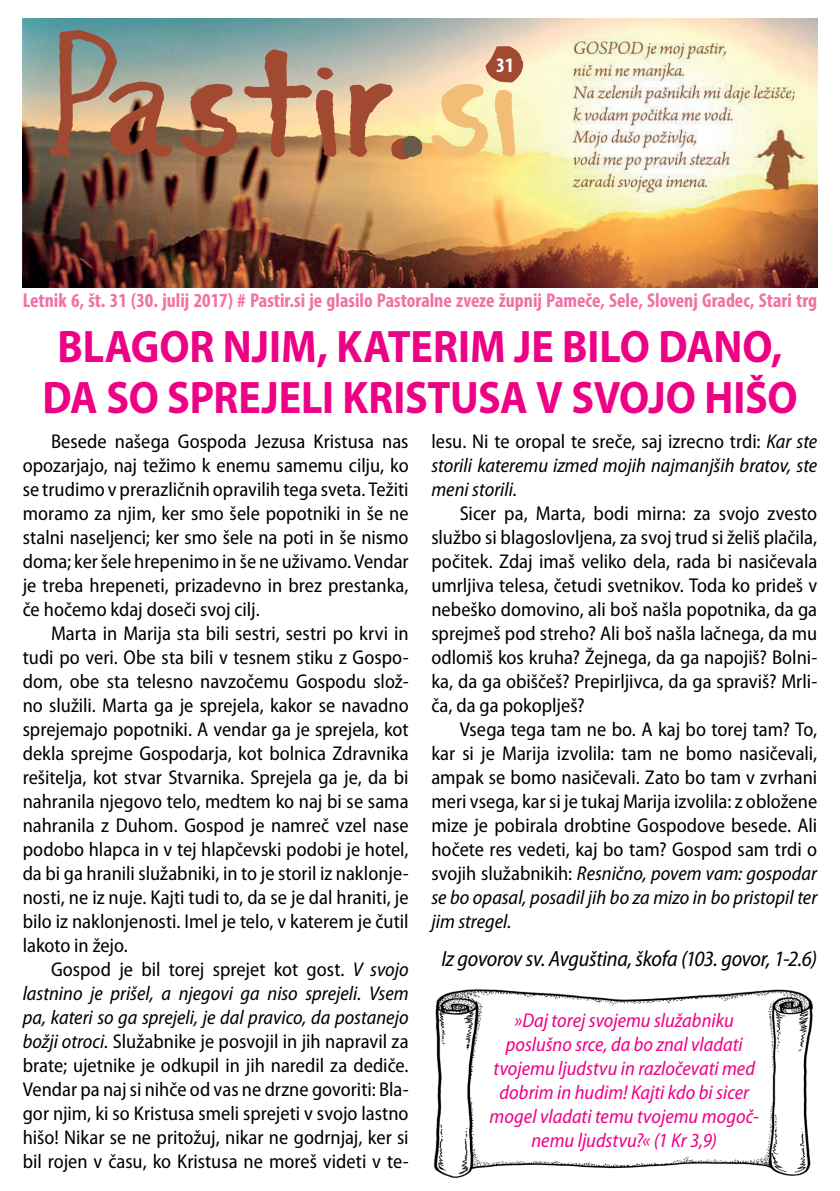
<style>
.page{position:relative;width:840px;height:1191px;background:#fff}
.page>*{position:absolute;margin:0;border:0;box-sizing:border-box;transform-origin:0 0}
.t1{font:700 45.8px/50.4px "Myriad Pro";letter-spacing:-.005em;color:#ed0286;text-align:center;scale:.92 1}
.t2{font:italic semi-condensed 22px "Myriad Pro";letter-spacing:-.015em;color:#000001}
.t3{font:700 condensed 20.6px "Myriad Pro";color:#fff}
.t4{font:semi-condensed 20px/24px "Myriad Pro";color:#000001;text-align:justify}
.t5{font:italic semi-condensed 20px/24px "Myriad Pro";color:#ed0286;text-align:center}
.t6{font:italic semi-condensed 20px/24px "Myriad Pro";color:#000001;text-align:justify}
.t7{font:700 condensed 20px "Myriad Pro";color:#f171a6}
.s1{font-style:italic}
.s2{font-style:normal}
</style>
<div class="page">
<img style="left:23px;top:18px;width:793px;height:269px">
<svg style="left:49px;top:30px;width:123px;height:127px;background:#9a836f"></svg>
<svg style="left:180px;top:84px;width:57px;height:73px;background:#af795b"></svg>
<svg style="left:244px;top:49px;width:92px;height:108px;background:#b89073"></svg>
<svg style="left:348px;top:83px;width:74px;height:80px;background:#d1a174"></svg>
<svg style="left:431px;top:46px;width:92px;height:111px;background:#eccb99"></svg>
<img style="left:433px;top:989px;width:381px;height:189px">
<p class="t3" style="left:496px;top:52px;width:19px">31</p>
<p class="t7" style="left:23px;top:288px;width:795px">Letnik 6, št. 31 (30. julij 2017) # Pastir.si je glasilo Pastoralne zveze župnij Pameče, Sele, Slovenj Gradec, Stari trg</p>
<h1 class="t1" style="left:42px;top:320px;width:821px">BLAGOR NJIM, KATERIM JE BILO DANO,<br>DA SO SPREJELI KRISTUSA V SVOJO HIŠO</h1>
<p class="t4" style="left:23px;top:430px;width:387px;text-indent:28px">Besede našega Gospoda Jezusa Kristusa nas opozarjajo, naj težimo k enemu samemu cilju, ko se trudimo v prerazličnih opravilih tega sveta. Težiti moramo za njim, ker smo šele popotniki in še ne stalni naseljenci; ker smo šele na poti in še nismo doma; ker šele hrepenimo in še ne uživamo. Vendar je treba hrepeneti, prizadevno in brez prestanka, če hočemo kdaj doseči svoj cilj.</p>
<p class="t4" style="left:23px;top:622px;width:387px;text-indent:28px">Marta in Marija sta bili sestri, sestri po krvi in tudi po veri. Obe sta bili v tesnem stiku z Gospo&shy;dom, obe sta telesno navzočemu Gospodu slož&shy;no služili. Marta ga je sprejela, kakor se navadno sprejemajo popotniki. A vendar ga je sprejela, kot dekla sprejme Gospodarja, kot bolnica Zdravnika rešitelja, kot stvar Stvarnika. Sprejela ga je, da bi nahranila njegovo telo, medtem ko naj bi se sama nahranila z Duhom. Gospod je namreč vzel nase podobo hlapca in v tej hlapčevski podobi je hotel, da bi ga hranili služabniki, in to je storil iz naklonje&shy;nosti, ne iz nuje. Kajti tudi to, da se je dal hraniti, je bilo iz naklonjenosti. Imel je telo, v katerem je čutil lakoto in žejo.</p>
<p class="t4" style="left:23px;top:958px;width:387px;text-indent:28px">Gospod je bil torej sprejet kot gost. <span class="s1">V svojo lastnino je prišel, a njegovi ga niso sprejeli. Vsem pa, kateri so ga sprejeli, je dal pravico, da postanejo božji otroci.</span> Služabnike je posvojil in jih napravil za brate; ujetnike je odkupil in jih naredil za dediče.<br>Vendar pa naj si nihče od vas ne drzne govoriti: Bla&shy;gor njim, ki so Kristusa smeli sprejeti v svojo lastno hišo! Nikar se ne pritožuj, nikar ne godrnjaj, ker si bil rojen v času, ko Kristusa ne moreš videti v te-</p>
<p class="t6" style="left:431px;top:430px;width:387px"><span class="s2">lesu. Ni te oropal te sreče, saj izrecno trdi:</span> Kar ste storili kateremu izmed mojih najmanjših bratov, ste meni storili.</p>
<p class="t4" style="left:431px;top:502px;width:387px;text-indent:28px">Sicer pa, Marta, bodi mirna: za svojo zvesto službo si blagoslovljena, za svoj trud si želiš plačila, počitek. Zdaj imaš veliko dela, rada bi nasičevala umrljiva telesa, četudi svetnikov. Toda ko prideš v nebeško domovino, ali boš našla popotnika, da ga sprejmeš pod streho? Ali boš našla lačnega, da mu odlomiš kos kruha? Žejnega, da ga napojiš? Bolni&shy;ka, da ga obiščeš? Prepirljivca, da ga spraviš? Mrli&shy;ča, da ga pokoplješ?</p>
<p class="t4" style="left:431px;top:718px;width:387px;text-indent:28px">Vsega tega tam ne bo. A kaj bo torej tam? To, kar si je Marija izvolila: tam ne bomo nasičevali, ampak se bomo nasičevali. Zato bo tam v zvrhani meri vsega, kar si je tukaj Marija izvolila: z obložene mize je pobirala drobtine Gospodove besede. Ali hočete res vedeti, kaj bo tam? Gospod sam trdi o svojih služabnikih: <span class="s1">Resnično, povem vam: gospodar se bo opasal, posadil jih bo za mizo in bo pristopil ter jim stregel.</span></p>
<p class="t2" style="left:441px;top:947px;width:377px">Iz govorov sv. Avguština, škofa (103. govor, 1-2.6)</p>
<p class="t5" style="left:489px;top:1009px;width:271px">»Daj torej svojemu služabniku poslušno srce, da bo znal vladati tvojemu ljudstvu in razločevati med dobrim in hudim! Kajti kdo bi sicer mogel vladati temu tvojemu mogoč&shy;nemu ljudstvu?« (1 Kr 3,9)</p>
</div>
